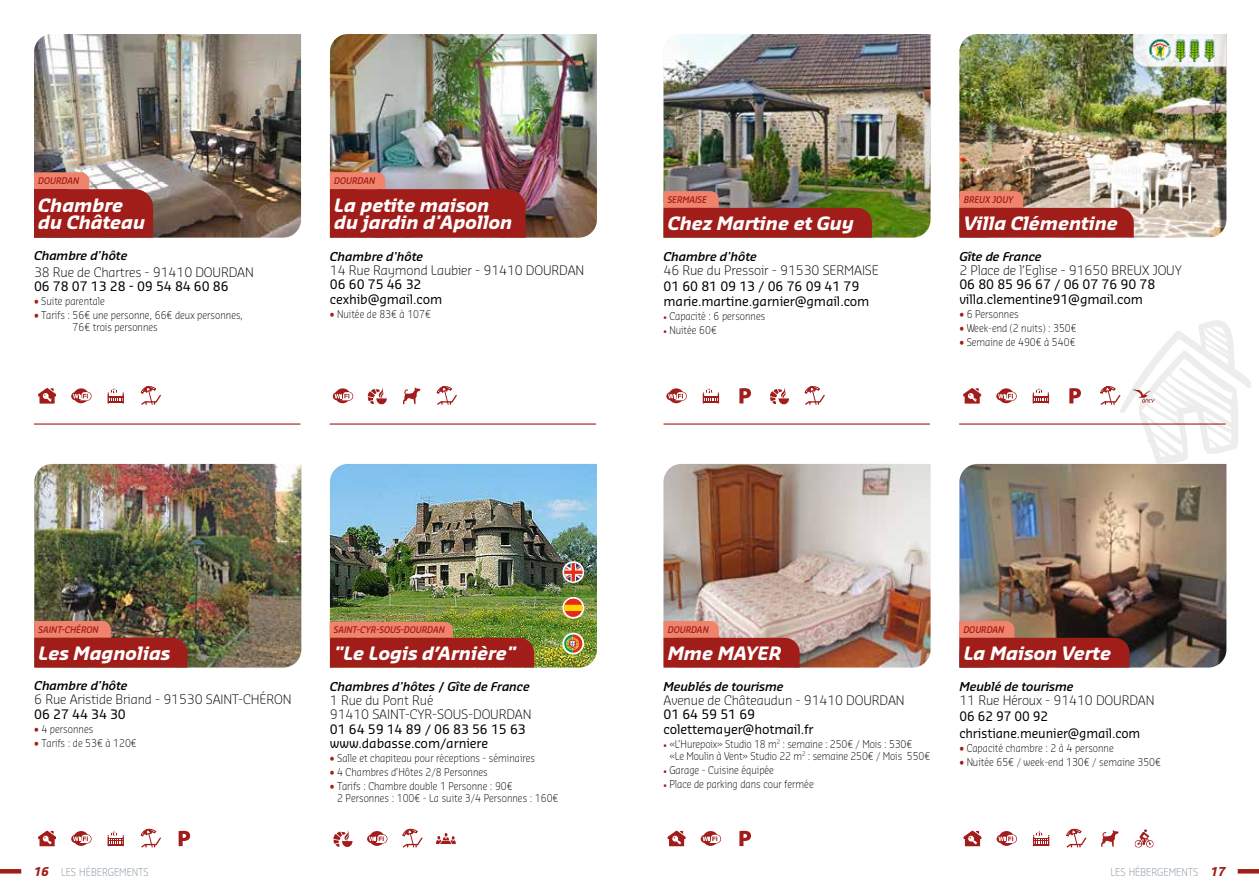
<style>
.page{position:relative;width:1259px;height:893px;background:#fff}
.page>*{position:absolute;margin:0;border:0;box-sizing:border-box;transform-origin:0 0}
.t1{font:italic 700 18px/16.5px "Sansa Pro";letter-spacing:-.01em;color:#fff}
.t2{font:12.75px/14.2px "Sansa Pro";letter-spacing:-.01em;color:#000}
.t3{font:300 12.75px/14.2px "Sansa Pro";letter-spacing:-.01em;color:#000}
.t4{font:italic 600 12px "Sansa Pro";letter-spacing:-.01em;color:#000}
.t5{font:300 10.5px/12px "Sansa Pro";color:#000;scale:.9 1}
.t6{font:300 10.5px "Sansa Pro";color:#83929b;scale:.9 1}
.t7{font:italic 600 9px "Sansa Pro";color:#a11d1a;scale:.9 1}
.s1{color:#a11d1a}
.s2{font-size:7.5px;color:#a11d1a}
.s3{font-weight:700;font-style:italic;font-size:12px;color:#a11d1a}
</style>
<div class="page">
<svg style="left:0;top:869px;width:21px;height:4px"></svg>
<svg style="left:1237px;top:869px;width:22px;height:4px"></svg>
<hr style="left:663px;top:423px;width:267px;height:2px;background:#a11d1a">
<hr style="left:34px;top:423px;width:266px;height:2px;background:#a11d1a">
<hr style="left:959px;top:423px;width:266px;height:2px;background:#a11d1a">
<hr style="left:330px;top:423px;width:266px;height:2px;background:#a11d1a">
<img style="left:959px;top:34px;width:267px;height:204px">
<img style="left:959px;top:464px;width:267px;height:203px">
<img style="left:330px;top:464px;width:267px;height:203px">
<img style="left:663px;top:34px;width:267px;height:204px">
<img style="left:34px;top:34px;width:267px;height:204px">
<svg style="left:666px;top:388px;width:21px;height:15px"></svg>
<svg style="left:963px;top:388px;width:18px;height:16px"></svg>
<svg style="left:38px;top:388px;width:18px;height:16px"></svg>
<svg style="left:702px;top:388px;width:17px;height:15px"></svg>
<svg style="left:996px;top:388px;width:20px;height:15px"></svg>
<svg style="left:71px;top:388px;width:21px;height:15px"></svg>
<svg style="left:739px;top:388px;width:12px;height:15px"></svg>
<svg style="left:1032px;top:388px;width:17px;height:15px"></svg>
<svg style="left:770px;top:387px;width:19px;height:17px"></svg>
<svg style="left:1069px;top:388px;width:12px;height:15px"></svg>
<svg style="left:804px;top:386px;width:21px;height:19px"></svg>
<svg style="left:1099px;top:320px;width:152px;height:144px"></svg>
<svg style="left:108px;top:388px;width:16px;height:15px"></svg>
<svg style="left:663px;top:191px;width:209px;height:47px;background:#963e2e"></svg>
<svg style="left:34px;top:172px;width:119px;height:66px;background:#b14540"></svg>
<img style="left:663px;top:464px;width:267px;height:203px">
<svg style="left:667px;top:831px;width:18px;height:15px"></svg>
<svg style="left:700px;top:831px;width:21px;height:15px"></svg>
<svg style="left:663px;top:621px;width:136px;height:46px;background:#b8514a"></svg>
<svg style="left:959px;top:191px;width:174px;height:47px;background:#b14c44"></svg>
<svg style="left:739px;top:831px;width:12px;height:15px"></svg>
<img style="left:330px;top:34px;width:267px;height:204px">
<svg style="left:333px;top:388px;width:20px;height:15px"></svg>
<svg style="left:368px;top:387px;width:19px;height:17px"></svg>
<svg style="left:330px;top:172px;width:195px;height:66px;background:#a73b39"></svg>
<svg style="left:403px;top:387px;width:17px;height:17px"></svg>
<svg style="left:436px;top:386px;width:21px;height:19px"></svg>
<svg style="left:140px;top:386px;width:21px;height:19px"></svg>
<svg style="left:959px;top:621px;width:170px;height:46px;background:#963128"></svg>
<svg style="left:330px;top:622px;width:204px;height:45px;background:#a9422d"></svg>
<img style="left:34px;top:464px;width:267px;height:203px">
<svg style="left:38px;top:831px;width:18px;height:15px"></svg>
<svg style="left:71px;top:831px;width:21px;height:15px"></svg>
<svg style="left:108px;top:831px;width:16px;height:15px"></svg>
<svg style="left:140px;top:828px;width:21px;height:20px"></svg>
<svg style="left:333px;top:830px;width:19px;height:17px"></svg>
<svg style="left:367px;top:831px;width:20px;height:15px"></svg>
<svg style="left:402px;top:828px;width:21px;height:20px"></svg>
<svg style="left:436px;top:833px;width:20px;height:11px"></svg>
<svg style="left:179px;top:831px;width:11px;height:15px"></svg>
<svg style="left:963px;top:831px;width:18px;height:15px"></svg>
<svg style="left:996px;top:831px;width:21px;height:15px"></svg>
<svg style="left:1033px;top:831px;width:16px;height:15px"></svg>
<svg style="left:1066px;top:828px;width:21px;height:20px"></svg>
<svg style="left:1101px;top:830px;width:17px;height:17px"></svg>
<svg style="left:1134px;top:829px;width:19px;height:19px"></svg>
<img style="left:34px;top:621px;width:153px;height:46px">
<svg style="left:1133px;top:34px;width:93px;height:33px"></svg>
<div style="left:1137px;top:27px;width:88px;height:46px;background:#fff;opacity:.75"></div>
<img style="left:1148px;top:38px;width:23px;height:24px;border-radius:12px">
<img style="left:1173px;top:39px;width:27px;height:23px">
<img style="left:1202px;top:39px;width:13px;height:23px">
<svg style="left:562px;top:561px;width:22px;height:22px"></svg>
<svg style="left:563px;top:562px;width:20px;height:20px"></svg>
<svg style="left:562px;top:597px;width:22px;height:22px"></svg>
<svg style="left:563px;top:598px;width:20px;height:20px"></svg>
<svg style="left:562px;top:633px;width:22px;height:21px"></svg>
<svg style="left:563px;top:634px;width:20px;height:19px"></svg>
<div style="left:1130px;top:383px;width:27px;height:26px;background:#f7f7f7;border-radius:50%"></div>
<img style="left:1131px;top:388px;width:25px;height:15px">
<p class="t7" style="left:38px;top:175px;width:47px">DOURDAN</p>
<h1 class="t1" style="left:38px;top:197px;width:109px">Chambre du Château</h1>
<p class="t7" style="left:334px;top:175px;width:47px">DOURDAN</p>
<h1 class="t1" style="left:334px;top:197px;width:180px">La petite maison du jardin d'Apollon</h1>
<p class="t7" style="left:668px;top:194px;width:45px">SERMAISE</p>
<h1 class="t1" style="left:668px;top:214px;width:188px">Chez Martine et Guy</h1>
<p class="t7" style="left:963px;top:194px;width:57px">BREUX JOUY</p>
<h1 class="t1" style="left:963px;top:214px;width:156px">Villa Clémentine</h1>
<p class="t4" style="left:34px;top:248px;width:95px">Chambre d'hôte</p>
<p class="t3" style="left:34px;top:264px;width:221px">38 Rue de Chartres - 91410 DOURDAN</p>
<p class="t2" style="left:34px;top:279px;width:196px">06 78 07 13 28 - 09 54 84 60 86</p>
<p class="t5" style="left:34px;top:295px;width:80px"><span class="s1">•</span> Suite parentale</p>
<p class="t5" style="left:73px;top:309px;width:191px;text-indent:-38px"><span class="s1">•</span> Tarifs : 56€ une personne, 66€ deux personnes,<br>76€ trois personnes</p>
<p class="t4" style="left:330px;top:248px;width:95px">Chambre d'hôte</p>
<p class="t3" style="left:330px;top:263px;width:256px">14 Rue Raymond Laubier - 91410 DOURDAN</p>
<p class="t2" style="left:330px;top:277px;width:114px">06 60 75 46 32 cexhib@gmail.com</p>
<p class="t5" style="left:330px;top:307px;width:114px"><span class="s1">•</span> Nuitée de 83€ à 107€</p>
<p class="t4" style="left:663px;top:248px;width:95px">Chambre d'hôte</p>
<p class="t3" style="left:663px;top:263px;width:217px">46 Rue du Pressoir - 91530 SERMAISE</p>
<p class="t2" style="left:663px;top:279px;width:207px">01 60 81 09 13 / 06 76 09 41 79 marie.martine.garnier@gmail.com</p>
<p class="t5" style="left:663px;top:310px;width:115px"><span class="s2">•</span> Capacité : 6 personnes</p>
<p class="t5" style="left:663px;top:324px;width:61px"><span class="s2">•</span> Nuitée 60€</p>
<p class="t4" style="left:959px;top:248px;width:84px">Gîte de France</p>
<p class="t3" style="left:959px;top:263px;width:224px">2 Place de l’Eglise - 91650 BREUX JOUY</p>
<p class="t2" style="left:959px;top:277px;width:197px">06 80 85 96 67 / 06 07 76 90 78 villa.clementine91@gmail.com</p>
<p class="t5" style="left:959px;top:307px;width:67px"><span class="s1">•</span> 6 Personnes</p>
<p class="t5" style="left:959px;top:322px;width:132px"><span class="s1">•</span> Week-end (2 nuits) : 350€</p>
<p class="t5" style="left:959px;top:336px;width:131px"><span class="s1">•</span> Semaine de 490€ à 540€</p>
<p class="t7" style="left:39px;top:624px;width:68px">SAINT-CHÉRON</p>
<h1 class="t1" style="left:39px;top:644px;width:134px">Les Magnolias</h1>
<p class="t4" style="left:34px;top:678px;width:95px">Chambre d'hôte</p>
<p class="t3" style="left:34px;top:692px;width:258px">6 Rue Aristide Briand - 91530 SAINT-CHÉRON</p>
<p class="t2" style="left:34px;top:706px;width:93px">06 27 44 34 30</p>
<p class="t5" style="left:34px;top:722px;width:67px"><span class="s1">•</span> 4 personnes</p>
<p class="t5" style="left:34px;top:737px;width:115px"><span class="s1">•</span> Tarifs : de 53€ à 120€</p>
<p class="t7" style="left:334px;top:624px;width:125px">SAINT-CYR-SOUS-DOURDAN</p>
<p class="t7" style="left:963px;top:624px;width:47px">DOURDAN</p>
<p class="t7" style="left:668px;top:624px;width:47px">DOURDAN</p>
<h1 class="t1" style="left:668px;top:644px;width:115px">Mme MAYER</h1>
<h1 class="t1" style="left:334px;top:644px;width:183px">"Le Logis d’Arnière"</h1>
<h1 class="t1" style="left:963px;top:644px;width:149px">La Maison Verte</h1>
<p class="t4" style="left:330px;top:678px;width:201px">Chambres d'hôtes / Gîte de France</p>
<p class="t3" style="left:330px;top:693px;width:203px">1 Rue du Pont Rué<br>91410 SAINT-CYR-SOUS-DOURDAN</p>
<p class="t2" style="left:330px;top:721px;width:197px">01 64 59 14 89 / 06 83 56 15 63 www.dabasse.com/arniere</p>
<p class="t5" style="left:330px;top:752px;width:229px"><span class="s1">•</span> Salle et chapiteau pour réceptions - séminaires</p>
<p class="t5" style="left:330px;top:766px;width:177px"><span class="s1">•</span> 4 Chambres d’Hôtes 2/8 Personnes</p>
<p class="t5" style="left:337px;top:780px;width:247px;text-indent:-7px"><span class="s1">•</span> Tarifs : Chambre double 1 Personne : 90€<br>2 Personnes : 100€ - La suite 3/4 Personnes : 160€</p>
<p class="t4" style="left:663px;top:678px;width:122px">Meublés de tourisme</p>
<p class="t3" style="left:663px;top:693px;width:242px">Avenue de Châteaudun - 91410 DOURDAN</p>
<p class="t2" style="left:663px;top:707px;width:151px">01 64 59 51 69 colettemayer@hotmail.fr</p>
<p class="t5" style="left:669px;top:737px;width:291px;text-indent:-6px"><span class="s2">•</span> «L’Hurepoix» Studio 18 m<sup>2</sup> : semaine : 250€ / Mois : 530€<br>«Le Moulin à Vent» Studio 22 m<sup>2</sup> : semaine 250€ / Mois 550€</p>
<p class="t5" style="left:663px;top:763px;width:124px"><span class="s2">•</span> Garage - Cuisine équipée</p>
<p class="t5" style="left:663px;top:778px;width:168px"><span class="s2">•</span> Place de parking dans cour fermée</p>
<p class="t4" style="left:959px;top:678px;width:116px">Meublé de tourisme</p>
<p class="t3" style="left:959px;top:693px;width:196px">11 Rue Héroux - 91410 DOURDAN</p>
<p class="t2" style="left:959px;top:708px;width:182px;line-height:16.4px">06 62 97 00 92 christiane.meunier@gmail.com</p>
<p class="t5" style="left:959px;top:742px;width:173px"><span class="s1">•</span> Capacité chambre : 2 à 4 personne</p>
<p class="t5" style="left:959px;top:756px;width:226px"><span class="s1">•</span> Nuitée 65€ / week-end 130€ / semaine 350€</p>
<p class="t6" style="left:34px;top:865px;width:129px"><span class="s3">16</span> LES HÉBERGEMENTS</p>
<p class="t6" style="left:1110px;top:865px;width:129px">LES HÉBERGEMENTS <span class="s3">17</span></p>
</div>
